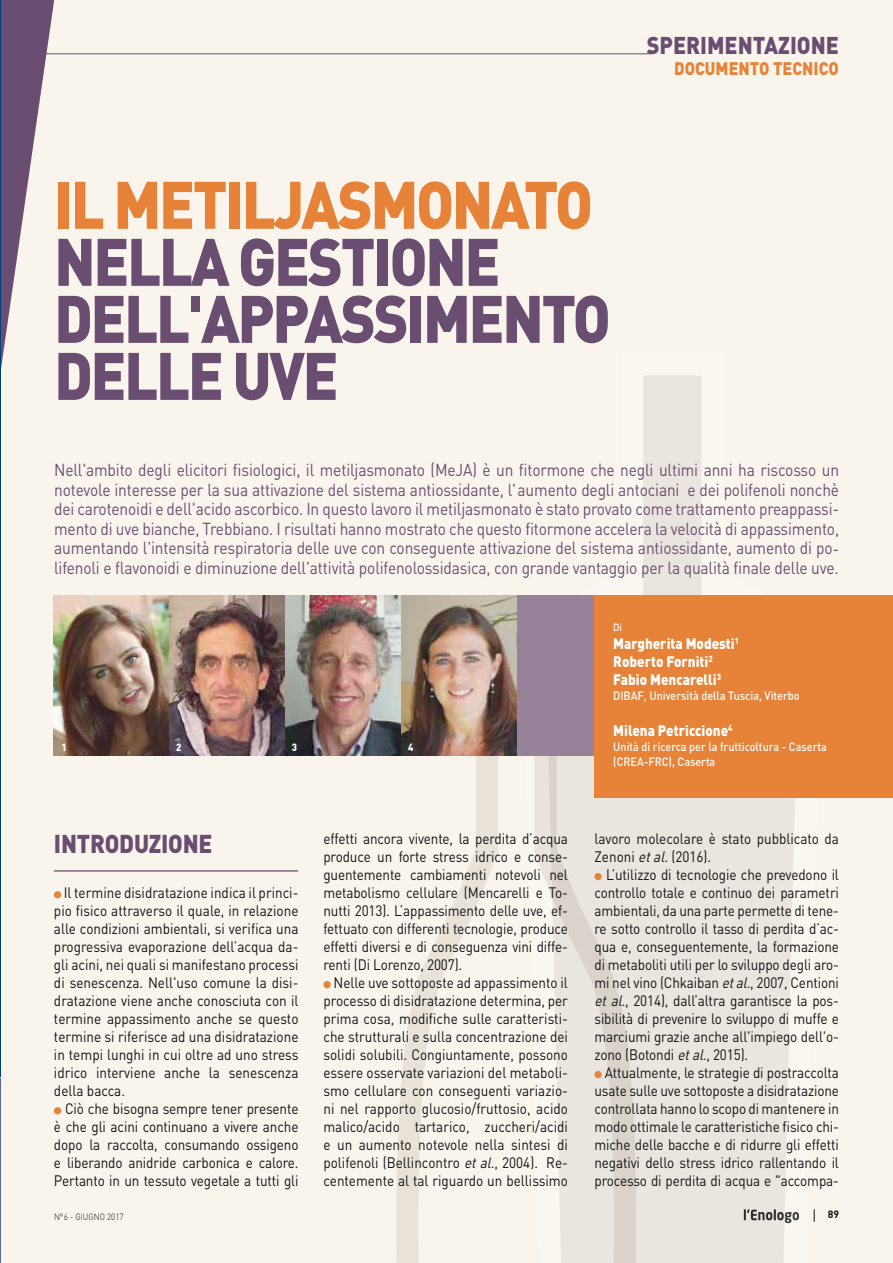
<style>
.page{position:relative;width:893px;height:1263px;background:#f9f5ed}
.page>*{position:absolute;margin:0;border:0;box-sizing:border-box;transform-origin:0 0}
.t1{font:900 66px/57px "DIN";letter-spacing:-.04em;color:#6a4e71;scale:.9 1}
.t2{font:900 66px "DIN";letter-spacing:-.04em;color:#e78338;scale:.9 1}
.t3{font:900 25.5px "DIN";letter-spacing:-.01em;color:#6a4e71;scale:.9 1}
.t4{font:900 24px "DIN";color:#6a4e71;scale:.9 1}
.t5{font:900 18px "DIN";color:#e78338;scale:.9 1}
.t6{font:17.25px/19.5px "DIN";letter-spacing:-.01em;color:#6a4e71;text-align:justify;scale:.9 1}
.t7{font:15px/18px "DIN";letter-spacing:-.01em;color:#121212;text-align:justify;scale:.9 1}
.t8{font:900 15px/18px "DIN";color:#fff;scale:.9 1}
.t9{font:500 12px/15px "DIN";color:#fff;scale:.9 1}
.t10{font:900 10.5px "DIN";color:#fff;scale:.9 1}
.t11{font:700 10.5px "DIN";color:#121212}
.t12{font:500 10.5px "DIN";color:#fff;scale:.9 1}
.t13{font:300 9px "DIN";color:#121212;scale:.9 1}
.s1{font-style:italic}
</style>
<div class="page">
<hr style="left:0;top:53px;width:651px;height:1px;background:#6a4e71">
<svg style="left:638px;top:376px;width:177px;height:887px"></svg>
<svg style="left:396px;top:756px;width:242px;height:507px"></svg>
<div style="left:285px;top:595px;width:608px;height:161px;background:#968299"></div>
<div style="left:594px;top:595px;width:299px;height:203px;background:#e78338"></div>
<div style="left:594px;top:873px;width:8px;height:7px;background:#e78338;border-radius:50%"></div>
<div style="left:594px;top:1071px;width:8px;height:7px;background:#e78338;border-radius:50%"></div>
<hr style="left:54px;top:870px;width:244px;height:2px;background:#7f6784">
<div style="left:54px;top:891px;width:7px;height:7px;background:#e78338;border-radius:50%"></div>
<div style="left:54px;top:1107px;width:7px;height:7px;background:#e78338;border-radius:50%"></div>
<div style="left:323px;top:981px;width:8px;height:7px;background:#e78338;border-radius:50%"></div>
<img style="left:57px;top:595px;width:344px;height:161px">
<img style="left:401px;top:595px;width:115px;height:161px">
<svg style="left:0;top:0;width:57px;height:1263px"></svg>
<h3 class="t4" style="left:647px;top:29px;width:215px">SPERIMENTAZIONE</h3>
<p class="t5" style="left:674px;top:56px;width:185px">DOCUMENTO TECNICO</p>
<h1 class="t2" style="left:54px;top:161px;width:600px">IL METILJASMONATO</h1>
<h1 class="t1" style="left:54px;top:230px;width:620px">NELLA GESTIONE<br>DELL'APPASSIMENTO<br>DELLE UVE</h1>
<p class="t6" style="left:54px;top:460px;width:874px">Nell'ambito degli elicitori fisiologici, il metiljasmonato (MeJA) è un fitormone che negli ultimi anni ha riscosso un notevole interesse per la sua attivazione del sistema antiossidante, l'aumento degli antociani e dei polifenoli nonchè dei carotenoidi e dell'acido ascorbico. In questo lavoro il metiljasmonato è stato provato come trattamento preappassi&shy;mento di uve bianche, Trebbiano. I risultati hanno mostrato che questo fitormone accelera la velocità di appassimento, aumentando l'intensità respiratoria delle uve con conseguente attivazione del sistema antiossidante, aumento di po&shy;lifenoli e flavonoidi e diminuzione dell'attività polifenolossidasica, con grande vantaggio per la qualità finale delle uve.</p>
<p class="t10" style="left:61px;top:740px;width:7px">1</p>
<p class="t10" style="left:176px;top:740px;width:7px">2</p>
<p class="t10" style="left:292px;top:740px;width:7px">3</p>
<p class="t10" style="left:408px;top:740px;width:7px">4</p>
<h2 class="t3" style="left:54px;top:827px;width:178px">INTRODUZIONE</h2>
<p class="t7" style="left:54px;top:884px;width:273px;text-indent:10px">Il termine disidratazione indica il princi&shy;pio fisico attraverso il quale, in relazione alle condizioni ambientali, si verifica una progressiva evaporazione dell’acqua da&shy;gli acini, nei quali si manifestano processi di senescenza. Nell'uso comune la disi&shy;dratazione viene anche conosciuta con il termine appassimento anche se questo termine si riferisce ad una disidratazione in tempi lunghi in cui oltre ad uno stress idrico interviene anche la senescenza della bacca.</p>
<p class="t7" style="left:54px;top:1100px;width:273px;text-indent:11px">Ciò che bisogna sempre tener presente è che gli acini continuano a vivere anche dopo la raccolta, consumando ossigeno e liberando anidride carbonica e calore.<br>Pertanto in un tessuto vegetale a tutti gli</p>
<p class="t13" style="left:54px;top:1211px;width:79px">N°6 - GIUGNO 2017</p>
<p class="t7" style="left:323px;top:829px;width:273px">effetti ancora vivente, la perdita d’acqua produce un forte stress idrico e conse&shy;guentemente cambiamenti notevoli nel metabolismo cellulare (Mencarelli e To&shy;nutti 2013). L’appassimento delle uve, ef&shy;fettuato con differenti tecnologie, produce effetti diversi e di conseguenza vini diffe&shy;renti (Di Lorenzo, 2007).</p>
<p class="t7" style="left:323px;top:973px;width:273px;text-indent:10px">Nelle uve sottoposte ad appassimento il processo di disidratazione determina, per prima cosa, modifiche sulle caratteristi&shy;che strutturali e sulla concentrazione dei solidi solubili. Congiuntamente, possono essere osservate variazioni del metaboli&shy;smo cellulare con conseguenti variazio&shy;ni nel rapporto glucosio/fruttosio, acido malico/acido tartarico, zuccheri/acidi e un aumento notevole nella sintesi di polifenoli (Bellincontro <span class="s1">etal.</span>, 2004). Re&shy;centemente al tal riguardo un bellissimo</p>
<p class="t12" style="left:613px;top:620px;width:11px">Di</p>
<p class="t8" style="left:613px;top:633px;width:141px">Margherita Modesti<sup>1<br></sup>Roberto Forniti<sup>2<br></sup>Fabio Mencarelli<sup>3</sup></p>
<p class="t9" style="left:613px;top:687px;width:208px">DIBAF, Università della Tuscia, Viterbo</p>
<p class="t8" style="left:613px;top:720px;width:134px">Milena Petriccione<sup>4</sup></p>
<p class="t9" style="left:613px;top:738px;width:239px">Unità di ricerca per la frutticoltura - Caserta (CREA-FRC), Caserta</p>
<p class="t7" style="left:594px;top:829px;width:273px">lavoro molecolare è stato pubblicato da<br>Zenoni <span class="s1">etal.</span>(2016).</p>
<p class="t7" style="left:594px;top:865px;width:273px;text-indent:12px">L’utilizzo di tecnologie che prevedono il controllo totale e continuo dei parametri ambientali, da una parte permette di tene&shy;re sotto controllo il tasso di perdita d’ac&shy;qua e, conseguentemente, la formazione di metaboliti utili per lo sviluppo degli aro&shy;mi nel vino (Chkaiban <span class="s1">etal.</span>, 2007, Centioni <span class="s1">et al.</span>, 2014), dall’altra garantisce la pos&shy;sibilità di prevenire lo sviluppo di muffe e marciumi grazie anche all'impiego dell'o&shy;zono (Botondi <span class="s1">etal.</span>, 2015).</p>
<p class="t7" style="left:594px;top:1063px;width:273px;text-indent:10px">Attualmente, le strategie di postraccolta usate sulle uve sottoposte a disidratazione controllata hanno lo scopo di mantenere in modo ottimale le caratteristiche fisico chi&shy;miche delle bacche e di ridurre gli effetti negativi dello stress idrico rallentando il processo di perdita di acqua e "accompa-</p>
<p class="t11" style="left:828px;top:1207px;width:13px">89</p>
</div>
